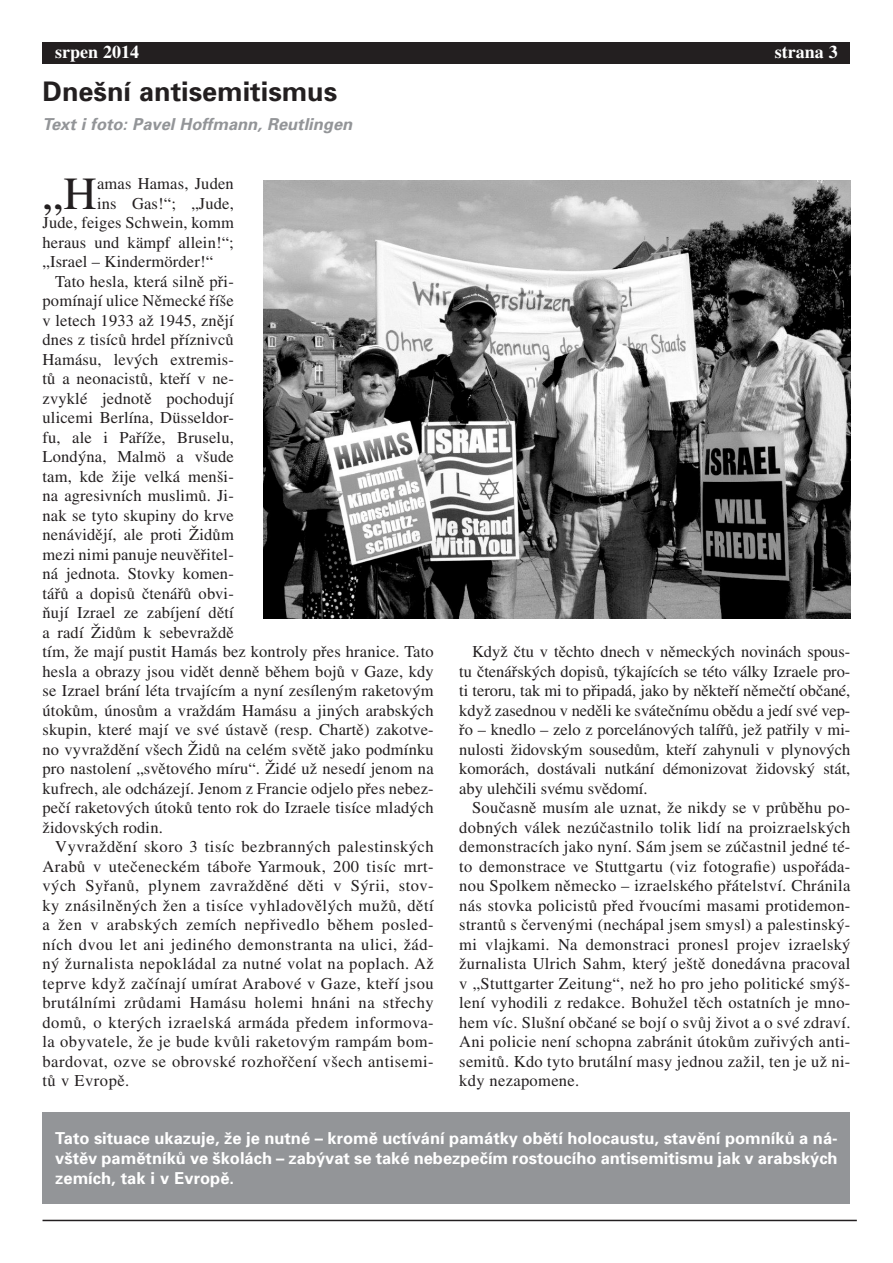
<style>
.page{position:relative;width:893px;height:1263px;background:#fff}
.page>*{position:absolute;margin:0;border:0;box-sizing:border-box;transform-origin:0 0}
.Normální{font:45.9px "Times LT Std";color:#231f20}
.Titul_malů{font:700 27px "Univers CE";color:#231f20}
.norm_ln{font:700 18px "Times LT Std";color:#fff}
.Normální__web{font:16.5px/19.5px "Times LT Std";letter-spacing:.01em;color:#231f20;text-align:justify}
.Titul_malů-2{font:700 16.5px/19.8px "Univers CE";color:#fff;text-align:justify}
.Normální-2{font:16.5px "Times LT Std";letter-spacing:.01em;color:#231f20}
.autor_univ_bold_it{font:italic 700 16.5px "Univers CE";color:#939598}
</style>
<div class="page">
<div style="left:43px;top:43px;width:807px;height:21px;background:#231f20"></div>
<hr style="left:43px;top:1220px;width:814px;height:1px;background:#231f20">
<div style="left:43px;top:1111px;width:807px;height:92px;background:#939598"></div>
<img style="left:264px;top:180px;width:586px;height:438px">
<p class="norm_ln" style="left:55px;top:41px;width:85px">srpen 2014</p>
<p class="norm_ln" style="left:775px;top:41px;width:64px">strana 3</p>
<p class="Titul_malů" style="left:43px;top:76px;width:296px">Dnešní antisemitismus</p>
<p class="autor_univ_bold_it" style="left:43px;top:115px;width:311px">Text i foto: Pavel Hoffmann, Reutlingen</p>
<p class="Normální" style="left:43px;top:168px;width:56px">„H</p>
<p class="Normální-2" style="left:97px;top:174px;width:138px">amas Hamas, Juden</p>
<p class="Normální-2" style="left:97px;top:194px;width:138px">ins Gas!“; „Jude,</p>
<p class="Normální-2" style="left:43px;top:213px;width:193px">Jude, feiges Schwein, komm</p>
<p class="Normální-2" style="left:43px;top:233px;width:193px">heraus und kämpf allein!“;</p>
<p class="Normální-2" style="left:43px;top:252px;width:172px">„Israel – Kindermörder!“</p>
<p class="Normální__web" style="left:43px;top:271px;width:393px;text-align:left;text-indent:13px">Tato hesla, která silně při-<br>pomínají ulice Německé říše<br>v letech 1933 až 1945, znějí<br>dnes z tisíců hrdel příznivců<br>Hamásu, levých extremis-<br>tů a neonacistů, kteří v ne-<br>zvyklé jednotě pochodují<br>ulicemi Berlína, Düsseldor-<br>fu, ale i Paříže, Bruselu,<br>Londýna, Malmö a všude<br>tam, kde žije velká menši-<br>na agresivních muslimů. Ji-<br>nak se tyto skupiny do krve<br>nenávidějí, ale proti Židům<br>mezi nimi panuje neuvěřitel-<br>ná jednota. Stovky komen-<br>tářů a dopisů čtenářů obvi-<br>ňují Izrael ze zabíjení dětí<br>a radí Židům k sebevraždě<br>tím, že mají pustit Hamás bez kontroly přes hranice. Tato hesla a obrazy jsou vidět denně během bojů v -Gaze, kdy se Izrael brání léta trvajícím a nyní zesíleným raketovým útokům, únosům a vraždám Hamásu a jiných arabských skupin, které mají ve své ústavě (resp. Chartě) zakotve&shy;no vyvraždění všech Židů na celém světě jako podmínku pro nastolení „světového míru“. Židé už nesedí jenom na kufrech, ale odcházejí. Jenom z Francie odjelo přes nebez&shy;pečí raketových útoků tento rok do Izraele tisíce mladých židovských rodin.</p>
<p class="Normální__web" style="left:43px;top:837px;width:393px;text-indent:13px">Vyvraždění skoro 3 tisíc bezbranných palestinských Arabů v utečeneckém táboře Yarmouk, 200 tisíc mrt&shy;vých Syřanů, plynem zavražděné děti v Sýrii, stov&shy;ky znásilněných žen a tisíce vyhladovělých mužů, dětí a žen v arabských zemích nepřivedlo během posled&shy;ních dvou let ani jediného demonstranta na ulici, žád&shy;ný žurnalista nepokládal za nutné volat na poplach. Až teprve když začínají umírat Arabové v Gaze, kteří jsou brutálními zrůdami Hamásu holemi hnáni na střechy domů, o kterých izraelská armáda předem informova&shy;la obyvatele, že je bude kvůli raketovým rampám bom&shy;bardovat, ozve se obrovské rozhořčení všech antisemi&shy;tů v -Evropě.</p>
<p class="Normální__web" style="left:459px;top:642px;width:393px;text-indent:13px">Když čtu v těchto dnech v německých novinách spous&shy;tu čtenářských dopisů, týkajících se této války Izraele pro&shy;ti teroru, tak mi to připadá, jako by někteří němečtí občané, když zasednou v neděli ke svátečnímu obědu a jedí své vep&shy;řo – knedlo – zelo z porcelánových talířů, jež patřily v mi&shy;nulosti židovským sousedům, kteří zahynuli v plynových komorách, dostávali nutkání démonizovat židovský stát, aby ulehčili svému svědomí.</p>
<p class="Normální__web" style="left:459px;top:798px;width:393px;text-indent:13px">Současně musím ale uznat, že nikdy se v průběhu po&shy;dobných válek nezúčastnilo tolik lidí na proizraelských demonstracích jako nyní. Sám jsem se zúčastnil jedné té&shy;to demonstrace ve Stuttgartu (viz fotografie) uspořáda&shy;nou Spolkem německo – izraelského přátelství. Chránila nás stovka policistů před řvoucími masami protidemon&shy;strantů s červenými (nechápal jsem smysl) a palestinský&shy;mi vlajkami. Na demonstraci pronesl projev izraelský žurnalista Ulrich Sahm, který ještě donedávna pracoval v „Stuttgarter Zeitung“, než ho pro jeho politické smýš&shy;lení vyhodili z redakce. Bohužel těch ostatních je mno&shy;hem víc. Slušní občané se bojí o svůj život a o své zdraví.<br>Ani policie není schopna zabránit útokům zuřivých anti&shy;semitů. Kdo tyto brutální masy jednou zažil, ten je už ni&shy;kdy nezapomene.</p>
<p class="Titul_malů-2" style="left:55px;top:1129px;width:784px">Tato situace ukazuje, že je nutné – kromě uctívání památky obětí holocaustu, stavění pomníků a ná&shy;vštěv pamětníků ve školách – zabývat se také nebezpečím rostoucího antisemitismu jak v arabských zemích, tak i v Evropě.</p>
</div>
